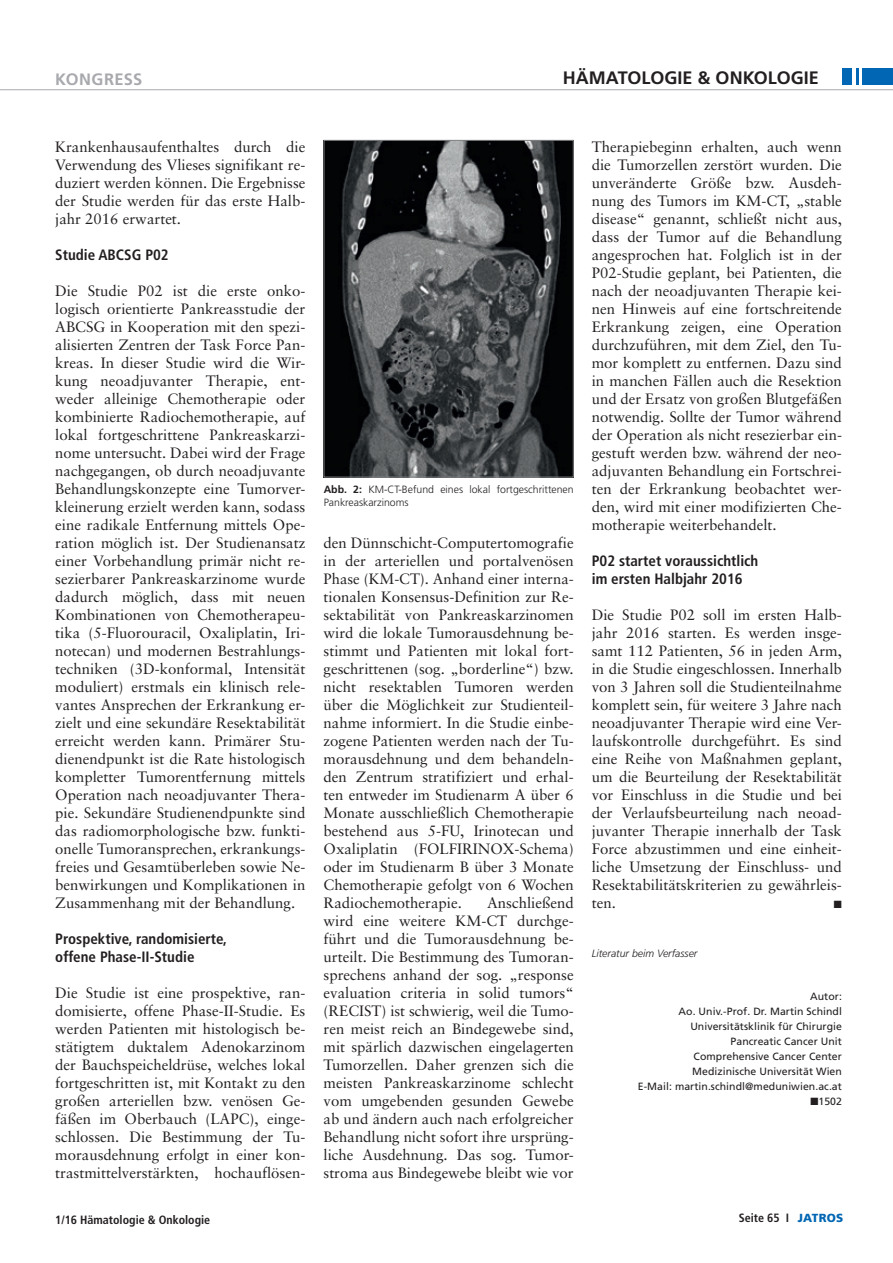
<style>
.page{position:relative;width:893px;height:1263px;background:#fff}
.page>*{position:absolute;margin:0;border:0;box-sizing:border-box;transform-origin:0 0}
.t1{font:700 18px "Frutiger LT Std";color:#231f20}
.t2{font:700 16.5px "Frutiger LT Std";letter-spacing:.025em;color:#a8a9ad}
.t3{font:15px/18px "Sabon";color:#231f20;text-align:justify}
.t4{font:700 condensed 15px/18px "Frutiger LT Std";color:#231f20}
.t5{font:700 condensed 12px "Frutiger LT Std";color:#231f20}
.t6{font:10.5px/15px "Frutiger LT Std";letter-spacing:.005em;color:#231f20;text-align:right}
.t7{font:300 10.5px/12.6px "Frutiger LT Std";color:#231f20}
.t8{font:italic 300 10.5px "Frutiger LT Std";color:#231f20}
.t9{font:10.5px "Zapf Dingbats ITC";color:#231f20}
.s1{font-weight:700}
.s2{font-weight:900;font-stretch:normal;font-size:11.7px;color:#0166b3}
</style>
<div class="page">
<hr style="left:0;top:89px;width:893px;height:1px;background:#a8a9ad">
<div style="left:842px;top:68px;width:51px;height:17px;background:#0166b3"></div>
<hr style="left:852px;top:65px;width:4px;height:22px;background:#fff">
<hr style="left:860px;top:65px;width:2px;height:22px;background:#fff">
<img style="left:326px;top:142px;width:246px;height:333px">
<div style="left:324px;top:140px;width:250px;height:337px;border:1px solid #808285"></div>
<p class="t2" style="left:55px;top:69px;width:89px">KONGRESS</p>
<p class="t1" style="left:563px;top:67px;width:258px">HÄMATOLOGIE &amp; ONKOLOGIE</p>
<p class="t3" style="left:55px;top:137px;width:252px">Krankenhausaufenthaltes durch die Verwendung des Vlieses signifikant re&shy;duziert werden können. Die Ergebnisse der Studie werden für das erste Halb&shy;jahr 2016 erwartet.</p>
<p class="t4" style="left:55px;top:245px;width:115px">Studie ABCSG P02</p>
<p class="t3" style="left:55px;top:281px;width:252px">Die Studie P02 ist die erste onko&shy;logisch orientierte Pankreasstudie der ABCSG in Kooperation mit den spezi&shy;alisierten Zentren der Task Force Pan&shy;kreas. In dieser Studie wird die Wir&shy;kung neoadjuvanter Therapie, ent&shy;weder alleinige Chemotherapie oder kombinierte Radiochemotherapie, auf lokal fortgeschrittene Pankreaskarzi&shy;nome untersucht. Dabei wird der Frage nachgegangen, ob durch neoadjuvante Behandlungskonzepte eine Tumorver&shy;kleinerung erzielt werden kann, sodass eine radikale Entfernung mittels Ope&shy;ration möglich ist. Der Studienansatz einer Vorbehandlung primär nicht re&shy;sezierbarer Pankreaskarzinome wurde dadurch möglich, dass mit neuen Kombinationen von Chemotherapeu&shy;tika (5-Fluorouracil, Oxaliplatin, Iri&shy;notecan) und modernen Bestrahlungs&shy;techniken (3D-konformal, Intensität moduliert) erstmals ein klinisch rele&shy;vantes Ansprechen der Erkrankung er&shy;zielt und eine sekundäre Resektabilität erreicht werden kann. Primärer Stu&shy;dienendpunkt ist die Rate histologisch kompletter Tumorentfernung mittels Operation nach neoadjuvanter Thera&shy;pie. Sekundäre Studienendpunkte sind das radiomorphologische bzw. funkti&shy;onelle Tumoransprechen, erkrankungs&shy;freies und Gesamtüberleben sowie Ne&shy;benwirkungen und Komplikationen in Zusammenhang mit der Behandlung.</p>
<p class="t4" style="left:55px;top:929px;width:173px">Prospektive, randomisierte, offene Phase-II-Studie</p>
<p class="t3" style="left:55px;top:983px;width:252px">Die Studie ist eine prospektive, ran&shy;domisierte, offene Phase-II-Studie. Es werden Patienten mit histologisch be&shy;stätigtem duktalem Adenokarzinom der Bauchspeicheldrüse, welches lokal fortgeschritten ist, mit Kontakt zu den großen arteriellen bzw. venösen Ge&shy;fäßen im Oberbauch (LAPC), einge&shy;schlossen. Die Bestimmung der Tu&shy;morausdehnung erfolgt in einer kon&shy;trastmittelverstärkten, hochauflösen-</p>
<p class="t7" style="left:324px;top:483px;width:252px"><span class="s1">Abb. 2:</span> KM-CT-Befund eines lokal fortgeschrittenen<br>Pankreaskarzinoms</p>
<p class="t3" style="left:324px;top:533px;width:252px">den Dünnschicht-Computertomografie in der arteriellen und portalvenösen Phase (KM-CT). Anhand einer interna&shy;tionalen Konsensus-Definition zur Re&shy;sektabilität von Pankreaskarzinomen wird die lokale Tumorausdehnung be&shy;stimmt und Patienten mit lokal fort&shy;geschrittenen (sog. „borderline“) bzw. nicht resektablen Tumoren werden über die Möglichkeit zur Studienteil&shy;nahme informiert. In die Studie einbe&shy;zogene Patienten werden nach der Tu&shy;morausdehnung und dem behandeln&shy;den Zentrum stratifiziert und erhal&shy;ten entweder im Studienarm A über 6<br>Monate ausschließlich Chemotherapie bestehend aus 5-FU, Irinotecan und Oxaliplatin (FOLFIRINOX-Schema) oder im Studienarm B über 3 Monate Chemotherapie gefolgt von 6 Wochen Radiochemotherapie.</p>
<p class="t3" style="left:324px;top:893px;width:252px;text-indent:163px">Anschließend wird eine weitere KM-CT durchge&shy;führt und die Tumorausdehnung be&shy;urteilt. Die Bestimmung des Tumoran&shy;sprechens anhand der sog. „response evaluation criteria in solid tumors“ (RECIST) ist schwierig, weil die Tumo&shy;ren meist reich an Bindegewebe sind, mit spärlich dazwischen eingelagerten Tumorzellen. Daher grenzen sich die meisten Pankreaskarzinome schlecht vom umgebenden gesunden Gewebe ab und ändern auch nach erfolgreicher Behandlung nicht sofort ihre ursprüng&shy;liche Ausdehnung. Das sog. Tumor&shy;stroma aus Bindegewebe bleibt wie vor</p>
<p class="t3" style="left:592px;top:137px;width:252px">Therapiebeginn erhalten, auch wenn die Tumorzellen zerstört wurden. Die unveränderte Größe bzw. Ausdeh&shy;nung des Tumors im KM-CT, „stable disease“ genannt, schließt nicht aus, dass der Tumor auf die Behandlung angesprochen hat. Folglich ist in der P02-Studie geplant, bei Patienten, die nach der neoadjuvanten Therapie kei&shy;nen Hinweis auf eine fortschreitende Erkrankung zeigen, eine Operation durchzuführen, mit dem Ziel, den Tu&shy;mor komplett zu entfernen. Dazu sind in manchen Fällen auch die Resektion und der Ersatz von großen Blutgefäßen notwendig. Sollte der Tumor während der Operation als nicht resezierbar ein&shy;gestuft werden bzw. während der neo&shy;adjuvanten Behandlung ein Fortschrei&shy;ten der Erkrankung beobachtet wer&shy;den, wird mit einer modifizierten Che&shy;motherapie weiterbehandelt.</p>
<p class="t4" style="left:592px;top:551px;width:168px">P02 startet voraussichtlich im ersten Halbjahr 2016</p>
<p class="t3" style="left:592px;top:605px;width:252px">Die Studie P02 soll im ersten Halb&shy;jahr 2016 starten. Es werden insge&shy;samt 112 Patienten, 56 in jeden Arm, in die Studie eingeschlossen. Innerhalb von 3 Jahren soll die Studienteilnahme komplett sein, für weitere 3 Jahre nach neoadjuvanter Therapie wird eine Ver&shy;laufskontrolle durchgeführt. Es sind eine Reihe von Maßnahmen geplant, um die Beurteilung der Resektabilität vor Einschluss in die Studie und bei der Verlaufsbeurteilung nach neoad&shy;juvanter Therapie innerhalb der Task Force abzustimmen und eine einheit&shy;liche Umsetzung der Einschluss- und Resektabilitätskriterien zu gewährleis&shy;ten.</p>
<p class="t9" style="left:834px;top:899px;width:9px">■</p>
<p class="t8" style="left:592px;top:948px;width:107px">Literatur beim Verfasser</p>
<p class="t6" style="left:638px;top:989px;width:206px">Autor:<br>Ao. Univ.-Prof. Dr. Martin Schindl<br>Universitätsklinik für Chirurgie<br>Pancreatic Cancer Unit<br>Comprehensive Cancer Center<br>Medizinische Universität Wien<br>E-Mail: martin.schindl@meduniwien.ac.at</p>
<p class="t6" style="left:810px;top:1094px;width:33px">■1502</p>
<p class="t5" style="left:55px;top:1212px;width:157px">1/16 Hämatologie &amp; Onkologie</p>
<p class="t5" style="left:739px;top:1210px;width:106px">Seite 65 I <span class="s2">JATROS</span></p>
</div>
